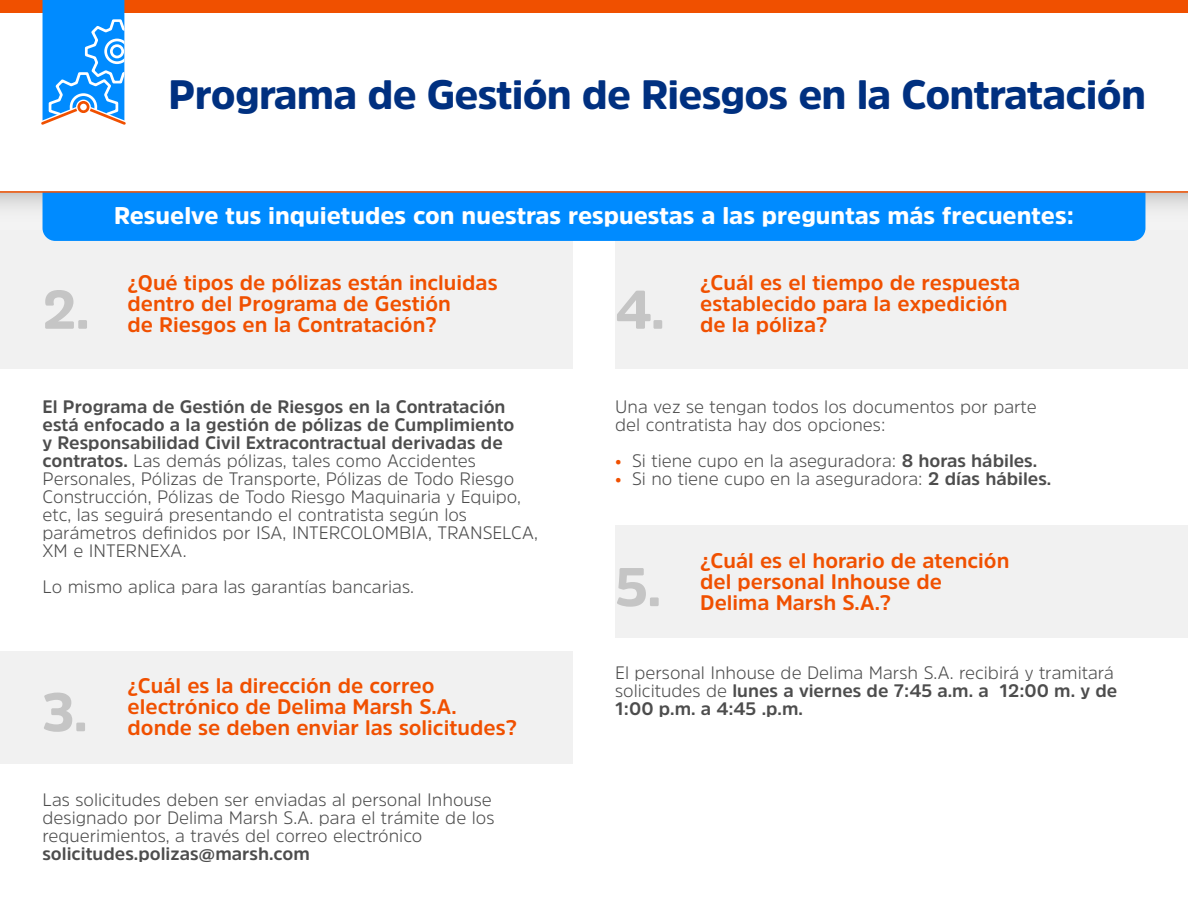
<style>
.page{position:relative;width:1188px;height:918px;background:#fff}
.page>*{position:absolute;margin:0;border:0;box-sizing:border-box;transform-origin:0 0}
.t1{font:900 54px "Amsi Pro";color:#c5c5c5}
.t2{font:900 40.8px "Amsi Pro";letter-spacing:-.02em;color:#003080}
.t3{font:900 24px "Amsi Pro";color:#fff}
.t4{font:700 21px/21px "Amsi Pro";color:#f05000}
.t5{font:300 18px/18px "Amsi Pro";color:#4d4d4d}
.t6{font:700 18px "Amsi Pro";color:#4d4d4d}
.s1{font-weight:700}
</style>
<div class="page">
<div style="left:615px;top:192px;width:573px;height:177px;background:#f1f1f1"></div>
<div style="left:0;top:192px;width:573px;height:177px;background:#f1f1f1"></div>
<div style="left:0;top:192px;width:1188px;height:38px;background:linear-gradient(to bottom,#d1d3d4,#f7f9fa)"></div>
<div style="left:43px;top:193px;width:1102px;height:48px;background:#008bff"></div>
<div style="left:0;top:0;width:1188px;height:13px;background:#f05000"></div>
<div style="left:0;top:651px;width:573px;height:113px;background:#f1f1f1"></div>
<div style="left:615px;top:525px;width:573px;height:113px;background:#f1f1f1"></div>
<hr style="left:0;top:191px;width:1188px;height:2px;background:#f05000">
<svg style="left:41px;top:0;width:85px;height:125px"></svg>
<div style="left:79px;top:102px;width:9px;height:10px;background:#fff;border-radius:50%"></div>
<div style="left:76px;top:100px;width:15px;height:14px;border:5px solid #fff;border-radius:50%"></div>
<div style="left:77px;top:101px;width:12px;height:12px;border:3px solid #f05000;border-radius:50%"></div>
<h2 class="t2" style="left:168px;top:67px;width:979px">Programa de Gestión de Riesgos en la Contratación</h2>
<h3 class="t3" style="left:114px;top:199px;width:961px">Resuelve tus inquietudes con nuestras respuestas a las preguntas más frecuentes:</h3>
<p class="t4" style="left:128px;top:271px;width:372px">¿Qué tipos de pólizas están incluidas dentro del Programa de Gestión<br>de Riesgos en la Contratación?</p>
<h1 class="t1" style="left:43px;top:272px;width:49px">2.</h1>
<h1 class="t1" style="left:615px;top:272px;width:51px">4.</h1>
<p class="t4" style="left:700px;top:271px;width:321px">¿Cuál es el tiempo de respuesta establecido para la expedición de la póliza?</p>
<p class="t5" style="left:43px;top:397px;width:497px"><span class="s1">El Programa de Gestión de Riesgos en la Contratación está enfocado a la gestión de pólizas de Cumplimiento<br>y Responsabilidad Civil Extracontractual derivadas de contratos.</span> Las demás pólizas, tales como Accidentes Personales, Pólizas de Transporte, Pólizas de Todo Riesgo Construcción, Pólizas de Todo Riesgo Maquinaria y Equipo, etc, las seguirá presentando el contratista según los parámetros definidos por ISA, INTERCOLOMBIA, TRANSELCA, XM e INTERNEXA.</p>
<p class="t5" style="left:43px;top:577px;width:373px">Lo mismo aplica para las garantías bancarias.</p>
<h1 class="t1" style="left:43px;top:675px;width:47px">3.</h1>
<p class="t4" style="left:128px;top:675px;width:391px">¿Cuál es la dirección de correo electrónico de Delima Marsh S.A. donde se deben enviar las solicitudes?</p>
<p class="t5" style="left:43px;top:790px;width:454px">Las solicitudes deben ser enviadas al personal Inhouse designado por Delima Marsh S.A. para el trámite de los requerimientos, a través del correo electrónico</p>
<p class="t6" style="left:43px;top:841px;width:269px">solicitudes.polizas@marsh.com</p>
<p class="t5" style="left:615px;top:397px;width:423px">Una vez se tengan todos los documentos por parte del contratista hay dos opciones:</p>
<p class="t5" style="left:632px;top:451px;width:421px">Si tiene cupo en la aseguradora: <span class="s1">8 horas hábiles.<br></span>Si no tiene cupo en la aseguradora: <span class="s1">2 días hábiles.</span></p>
<h1 class="t1" style="left:615px;top:550px;width:48px">5.</h1>
<p class="t4" style="left:700px;top:549px;width:311px">¿Cuál es el horario de atención del personal Inhouse de<br>Delima Marsh S.A.?</p>
<p class="t5" style="left:615px;top:663px;width:504px">El personal Inhouse de Delima Marsh S.A. recibirá y tramitará solicitudes de <span class="s1">lunes a viernes de 7:45 a.m. a 12:00 m. y de<br>1:00 p.m. a 4:45 .p.m.</span></p>
</div>
